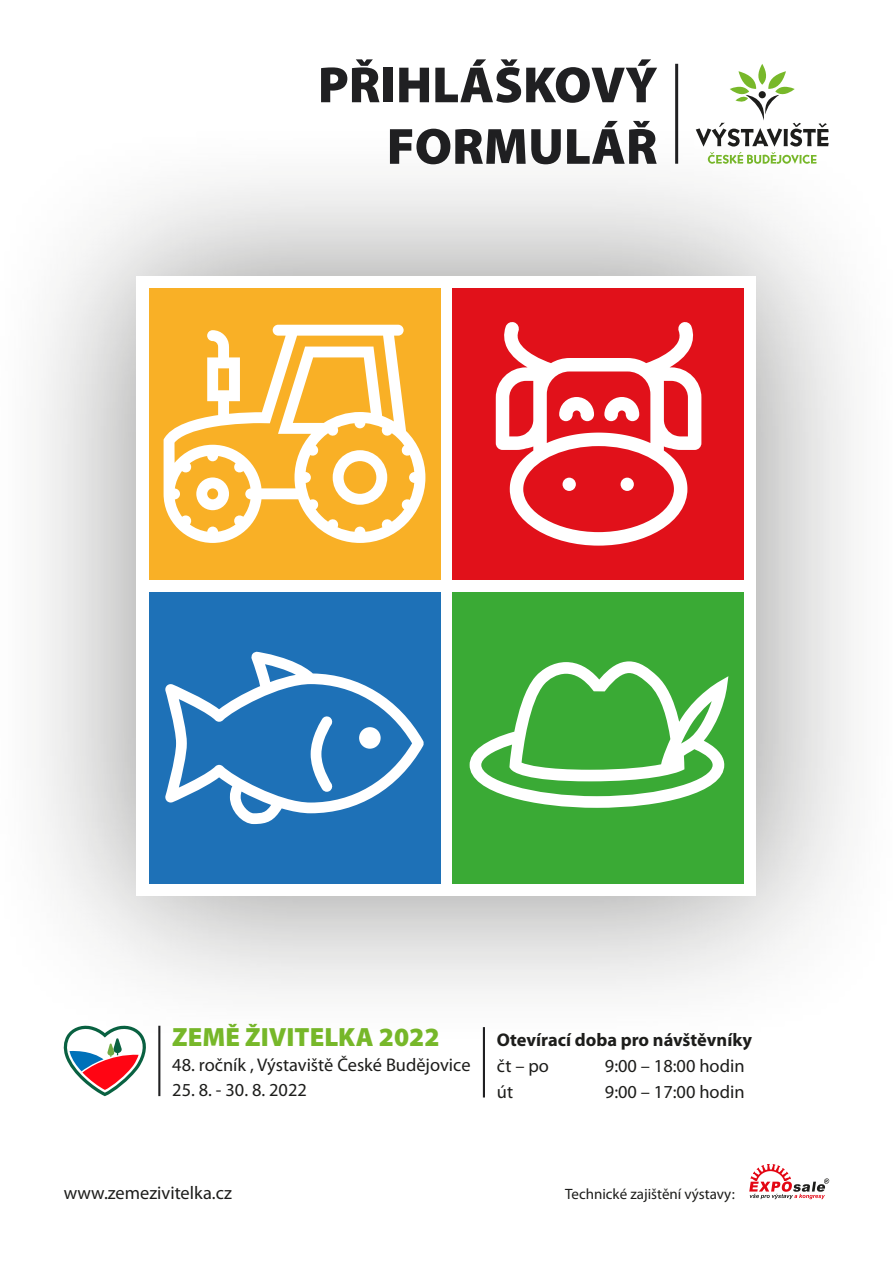
<style>
.page{position:relative;width:893px;height:1263px;background:#fff}
.page>*{position:absolute;margin:0;border:0;box-sizing:border-box;transform-origin:0 0}
.t1{font:900 51.3px/61.5px "Myriad Pro";color:#202022;text-align:right}
.t2{font:900 26.4px "Myriad Pro";color:#77b82a}
.t3{font:18.3px "Myriad Pro";color:#1d1d1b}
.t4{font:700 18.3px "Myriad Pro";color:#1d1d1b}
.t5{font:15px "Myriad Pro";color:#1d1d1b}
</style>
<div class="page">
<svg style="left:730px;top:64px;width:65px;height:53px"></svg>
<hr style="left:675px;top:64px;width:3px;height:100px;background:#202022">
<hr style="left:158px;top:1026px;width:2px;height:70px;background:#202022">
<svg style="left:749px;top:1164px;width:80px;height:35px"></svg>
<div style="left:0;top:117px;width:893px;height:938px;background:#1d1d1b;opacity:.5"></div>
<div style="left:137px;top:276px;width:619px;height:620px;background:#fff"></div>
<div style="left:149px;top:592px;width:291px;height:292px;background:#1e71b7"></div>
<div style="left:149px;top:288px;width:291px;height:292px;background:#f9b026"></div>
<div style="left:453px;top:288px;width:291px;height:292px;background:#e1111a"></div>
<div style="left:453px;top:592px;width:291px;height:292px;background:#3aaa35"></div>
<svg style="left:496px;top:322px;width:205px;height:224px"></svg>
<svg style="left:164px;top:325px;width:261px;height:218px"></svg>
<svg style="left:196px;top:477px;width:33px;height:33px"></svg>
<svg style="left:470px;top:661px;width:258px;height:147px"></svg>
<svg style="left:165px;top:651px;width:259px;height:173px"></svg>
<hr style="left:483px;top:1027px;width:2px;height:70px;background:#202022">
<svg style="left:63px;top:1024px;width:85px;height:72px"></svg>
<h1 class="t1" style="left:318px;top:55px;width:341px">PŘIHLÁŠKOVÝ<br>FORMULÁŘ</h1>
<h2 class="t2" style="left:172px;top:1022px;width:269px">ZEMĚ ŽIVITELKA 2022</h2>
<p class="t3" style="left:172px;top:1054px;width:300px">48. ročník , Výstaviště České Budějovice</p>
<p class="t3" style="left:172px;top:1079px;width:136px">25. 8. - 30. 8. 2022</p>
<p class="t4" style="left:497px;top:1028px;width:257px">Otevírací doba pro návštěvníky</p>
<p class="t3" style="left:497px;top:1054px;width:54px">čt – po</p>
<p class="t3" style="left:605px;top:1054px;width:141px">9:00 – 18:00 hodin</p>
<p class="t3" style="left:497px;top:1080px;width:18px">út</p>
<p class="t3" style="left:605px;top:1080px;width:141px">9:00 – 17:00 hodin</p>
<p class="t3" style="left:64px;top:1182px;width:170px">www.zemezivitelka.cz</p>
<p class="t5" style="left:565px;top:1185px;width:171px">Technické zajištění výstavy:</p>
</div>
